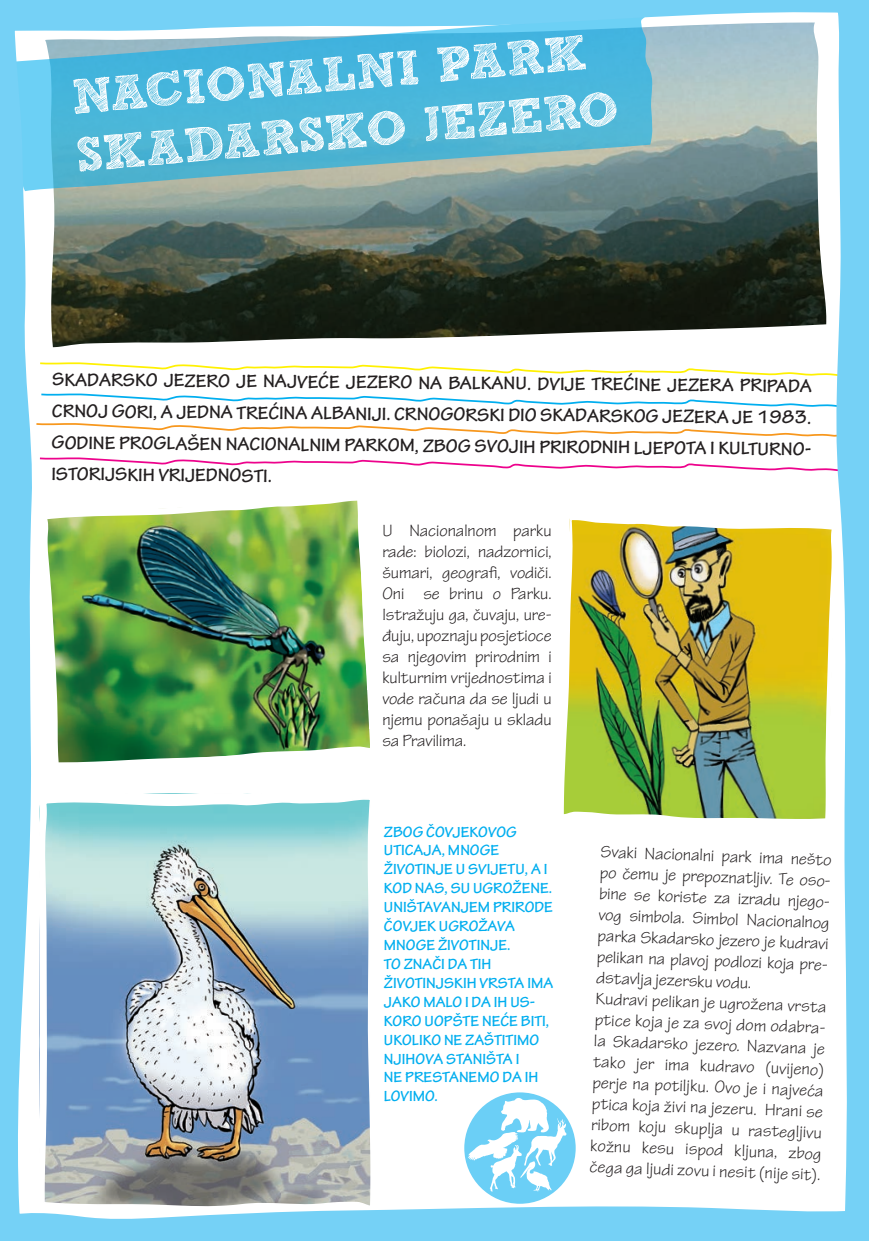
<style>
.page{position:relative;width:869px;height:1241px;background:#fff}
.page>*{position:absolute;margin:0;border:0;box-sizing:border-box;transform-origin:0 0}
.t1{font:48.3px/58.1px "Sketch Rockwell";color:#fff}
.t2{font:700 19.25px/31.5px "Tekton Pro";color:#231f20}
.t3{font:17.5px/21px "Tekton Pro";color:#231f20;text-align:justify}
.t4{font:700 15.75px/18.9px "Tekton Pro";color:#00aeef}
</style>
<div class="page">
<img style="left:0;top:0;width:868px;height:1240px">
<h1 class="t1" style="left:69px;top:70px;width:545px;rotate:-5deg">NACIONALNI PARK<br>SKADARSKO JEZERO</h1>
<p class="t2" style="left:53px;top:360px;width:764px;rotate:1deg">SKADARSKO JEZERO JE NAJVEĆE JEZERO NA BALKANU. DVIJE TREĆINE JEZERA PRIPADA<br>CRNOJ GORI, A JEDNA TREĆINA ALBANIJI. CRNOGORSKI DIO SKADARSKOG JEZERA JE 1983.<br>GODINE PROGLAŠEN NACIONALNIM PARKOM, ZBOG SVOJIH PRIRODNIH LJEPOTA I KULTURNO-</p>
<p class="t2" style="left:52px;top:457px;width:222px;rotate:1deg">ISTORIJSKIH VRIJEDNOSTI.</p>
<p class="t3" style="left:382px;top:520px;width:171px">U Nacionalnom parku rade: biolozi, nadzornici, šumari, geografi, vodiči.<br>Oni se brinu o Parku.<br>Istražuju ga, čuvaju, ure&shy;đuju, upoznaju posjetioce sa njegovim prirodnim i kulturnim vrijednostima i vode računa da se ljudi u njemu ponašaju u skladu sa Pravilima.</p>
<p class="t4" style="left:384px;top:822px;width:171px">ZBOG ČOVJEKOVOG<br>UTICAJA, MNOGE<br>ŽIVOTINJE U SVIJETU, A I<br>KOD NAS, SU UGROŽENE.<br>UNIŠTAVANJEM PRIRODE<br>ČOVJEK UGROŽAVA<br>MNOGE ŽIVOTINJE.<br>TO ZNAČI DA TIH<br>ŽIVOTINJSKIH VRSTA IMA<br>JAKO MALO I DA IH US-<br>KORO UOPŠTE NEĆE BITI,<br>UKOLIKO NE ZAŠTITIMO<br>NJIHOVA STANIŠTA I<br>NE PRESTANEMO DA IH<br>LOVIMO.</p>
<p class="t3" style="left:601px;top:841px;width:235px;text-align:left;rotate:2deg">Svaki Nacionalni park ima nešto po čemu je prepoznatljiv. Te oso&shy;bine se koriste za izradu njego&shy;vog simbola. Simbol Nacionalnog parka Skadarsko jezero je kudravi pelikan na plavoj podlozi koja pre&shy;dstavlja jezersku vodu.<br>Kudravi pelikan je ugrožena vrsta ptice koja je za svoj dom odabra&shy;la Skadarsko jezero. Nazvana je tako jer ima kudravo (uvijeno) perje na potiljku. Ovo je i najveća ptica koja živi na jezeru. Hrani se ribom koju skuplja u rastegljivu kožnu kesu ispod kljuna, zbog čega ga ljudi zovu i nesit (nije sit).</p>
</div>
